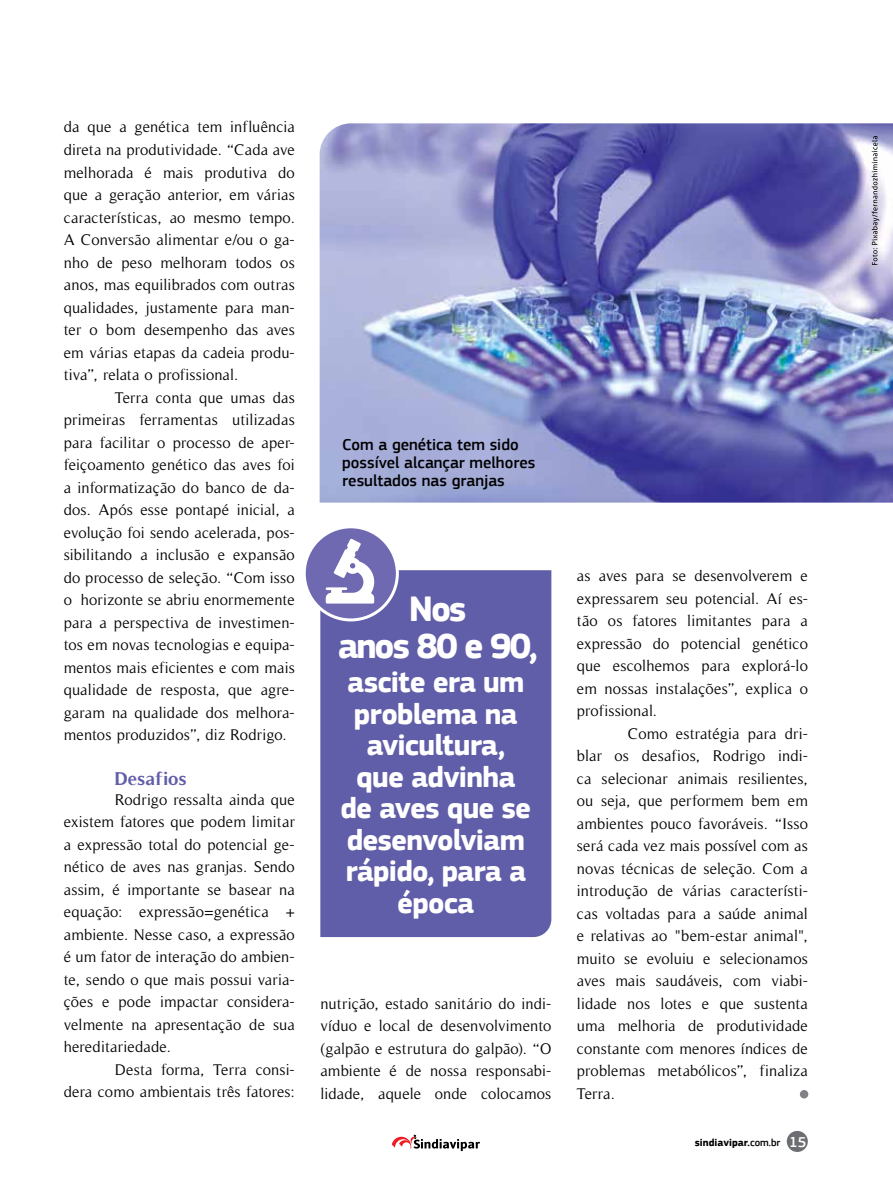
<style>
.page{position:relative;width:893px;height:1191px;background:#fff}
.page>*{position:absolute;margin:0;border:0;box-sizing:border-box;transform-origin:0 0}
.t1{font:700 36.45px/36.9px "PF Square Sans Pro";letter-spacing:-.06em;color:#fff;text-align:center}
.t2{font:700 30px/31.5px "PF Square Sans Pro";letter-spacing:-.03em;color:#fff;text-align:center}
.t3{font:700 18.75px "Timeless";letter-spacing:.015em;color:#615ea9}
.t4{font:500 16.5px/18px "PF Square Sans Pro";color:#000}
.t5{font:15.75px/22.5px "Timeless";letter-spacing:.01em;color:#000;text-align:justify}
.t6{font:700 10.5px "PF Square Sans Pro";color:#000}
.s1{font-weight:500}
.s2{font-weight:500;font-size:15px;color:#fff}
</style>
<div class="page">
<img style="left:320px;top:123px;width:573px;height:379px">
<div style="left:800px;top:1090px;width:8px;height:8px;background:#808285;border-radius:50%"></div>
<svg style="left:872px;top:136px;width:7px;height:129px"></svg>
<div style="left:320px;top:570px;width:231px;height:367px;background:#615ea9"></div>
<div style="left:304px;top:527px;width:93px;height:93px;background:#6e69b0;border-radius:50%"></div>
<div style="left:303px;top:525px;width:96px;height:96px;border:3px solid #fff;border-radius:50%"></div>
<svg style="left:326px;top:538px;width:48px;height:65px"></svg>
<div style="left:787px;top:1130px;width:21px;height:22px;background:#6d6e71;border-radius:50%"></div>
<svg style="left:392px;top:1134px;width:88px;height:17px"></svg>
<p class="t5" style="left:64px;top:116px;width:233px">da que a genética tem influência direta na produtividade. “Cada ave melhorada é mais produtiva do que a geração anterior, em várias características, ao mesmo tempo.<br>A Conversão alimentar e/ou o ga&shy;nho de peso melhoram todos os anos, mas equilibrados com outras qualidades, justamente para man&shy;ter o bom desempenho das aves em várias etapas da cadeia produ&shy;tiva”, relata o profissional.</p>
<p class="t5" style="left:64px;top:386px;width:233px;text-indent:51px">Terra conta que umas das primeiras ferramentas utilizadas para facilitar o processo de aper&shy;feiçoamento genético das aves foi a informatização do banco de da&shy;dos. Após esse pontapé inicial, a evolução foi sendo acelerada, pos&shy;sibilitando a inclusão e expansão do processo de seleção. “Com isso o horizonte se abriu enormemente para a perspectiva de investimen&shy;tos em novas tecnologias e equipa&shy;mentos mais eficientes e com mais qualidade de resposta, que agre&shy;garam na qualidade dos melhora&shy;mentos produzidos”, diz Rodrigo.</p>
<p class="t3" style="left:115px;top:767px;width:74px">Desafios</p>
<p class="t5" style="left:64px;top:788px;width:233px;text-indent:51px">Rodrigo ressalta ainda que existem fatores que podem limitar a expressão total do potencial ge&shy;nético de aves nas granjas. Sendo assim, é importante se basear na equação: expressão=genética + ambiente. Nesse caso, a expressão é um fator de interação do ambien&shy;te, sendo o que mais possui varia&shy;ções e pode impactar considera&shy;velmente na apresentação de sua hereditariedade.</p>
<p class="t5" style="left:64px;top:1058px;width:233px;text-align:right">Desta forma, Terra consi-<br>dera como ambientais três fatores:</p>
<p class="t4" style="left:342px;top:436px;width:194px">Com a genética tem sido possível alcançar melhores resultados nas granjas</p>
<h1 class="t1" style="left:338px;top:591px;width:202px">Nos<br>anos 80 e 90,</h1>
<h2 class="t2" style="left:340px;top:667px;width:192px">ascite era um problema na avicultura, que advinha de aves que se desenvolviam rápido, para a época</h2>
<p class="t5" style="left:320px;top:992px;width:233px">nutrição, estado sanitário do indi&shy;víduo e local de desenvolvimento (galpão e estrutura do galpão). “O ambiente é de nossa responsabi&shy;lidade, aquele onde colocamos</p>
<p class="t5" style="left:577px;top:564px;width:233px">as aves para se desenvolverem e expressarem seu potencial. Aí es&shy;tão os fatores limitantes para a expressão do potencial genético que escolhemos para explorá-lo em nossas instalações”, explica o profissional.</p>
<p class="t5" style="left:577px;top:722px;width:233px;text-indent:51px">Como estratégia para dri&shy;blar os desafios, Rodrigo indi&shy;ca selecionar animais resilientes, ou seja, que performem bem em ambientes pouco favoráveis. “Isso será cada vez mais possível com as novas técnicas de seleção. Com a introdução de várias característi&shy;cas voltadas para a saúde animal e relativas ao "bem-estar animal", muito se evoluiu e selecionamos aves mais saudáveis, com viabi&shy;lidade nos lotes e que sustenta uma melhoria de produtividade constante com menores índices de problemas metabólicos”, finaliza Terra.</p>
<p class="t6" style="left:695px;top:1135px;width:113px">sindiavipar.<span class="s1">com.br</span> <span class="s2">15</span></p>
</div>
